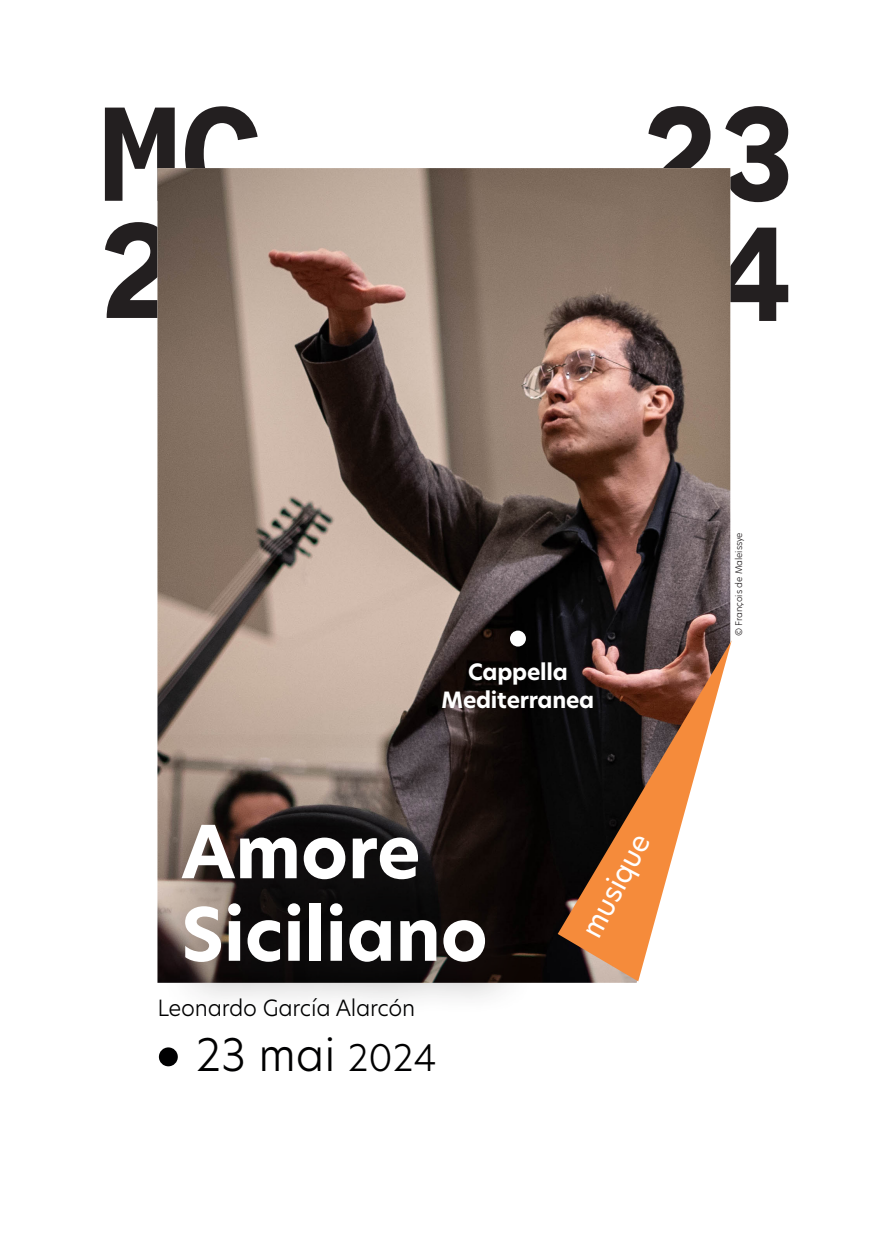
<style>
.page{position:relative;width:896px;height:1248px;background:#fff}
.page>*{position:absolute;margin:0;border:0;box-sizing:border-box;transform-origin:0 0}
.Titre_petit{font:700 71.6px "New Hero";color:#fff}
.Texte_base{font:300 44px "New Hero";color:#000001}
.Texte_Courant_Très_Petit{font:28px "New Hero";color:#fff}
.Texte_Courant_Très_Petit-2{font:300 22px "New Hero";letter-spacing:-.01em;color:#000001}
.Texte_Courant_Très_Petit-3{font:700 22px "New Hero";letter-spacing:-.01em;color:#fff}
.t1{font:300 9px "New Hero";letter-spacing:-.01em;color:#231f20}
.s1{font-size:70px}
.s2{font-size:36px}
</style>
<div class="page">
<svg style="left:648px;top:106px;width:63px;height:62px"></svg>
<svg style="left:725px;top:106px;width:63px;height:96px"></svg>
<svg style="left:730px;top:227px;width:58px;height:94px"></svg>
<svg style="left:105px;top:108px;width:70px;height:93px"></svg>
<svg style="left:185px;top:106px;width:73px;height:62px"></svg>
<svg style="left:105px;top:222px;width:52px;height:96px"></svg>
<img style="left:157px;top:168px;width:573px;height:814px">
<svg style="left:558px;top:640px;width:174px;height:341px"></svg>
<div style="left:157px;top:798px;width:381px;height:216px;background:#231f20;opacity:.75"></div>
<div style="left:510px;top:630px;width:16px;height:16px;background:#fff;border-radius:50%"></div>
<p class="Texte_Courant_Très_Petit-3" style="left:468px;top:657px;width:101px">Cappella</p>
<p class="Texte_Courant_Très_Petit-3" style="left:442px;top:684px;width:154px">Mediterranea</p>
<p class="Titre_petit" style="left:181px;top:803px;width:241px">Amore</p>
<p class="Titre_petit" style="left:181px;top:885px;width:308px">Siciliano</p>
<p class="Texte_Courant_Très_Petit-2" style="left:157px;top:992px;width:259px">Leonardo García Alarcón</p>
<p class="Texte_base" style="left:152px;top:1024px;width:286px"><span class="s1">•</span> 23 mai <span class="s2">2024</span></p>
<p class="Texte_Courant_Très_Petit" style="left:572px;top:925px;width:114px;rotate:-62deg">musique</p>
<p class="t1" style="left:732px;top:636px;width:105px;rotate:-90deg">© François de Maleissye</p>
</div>
